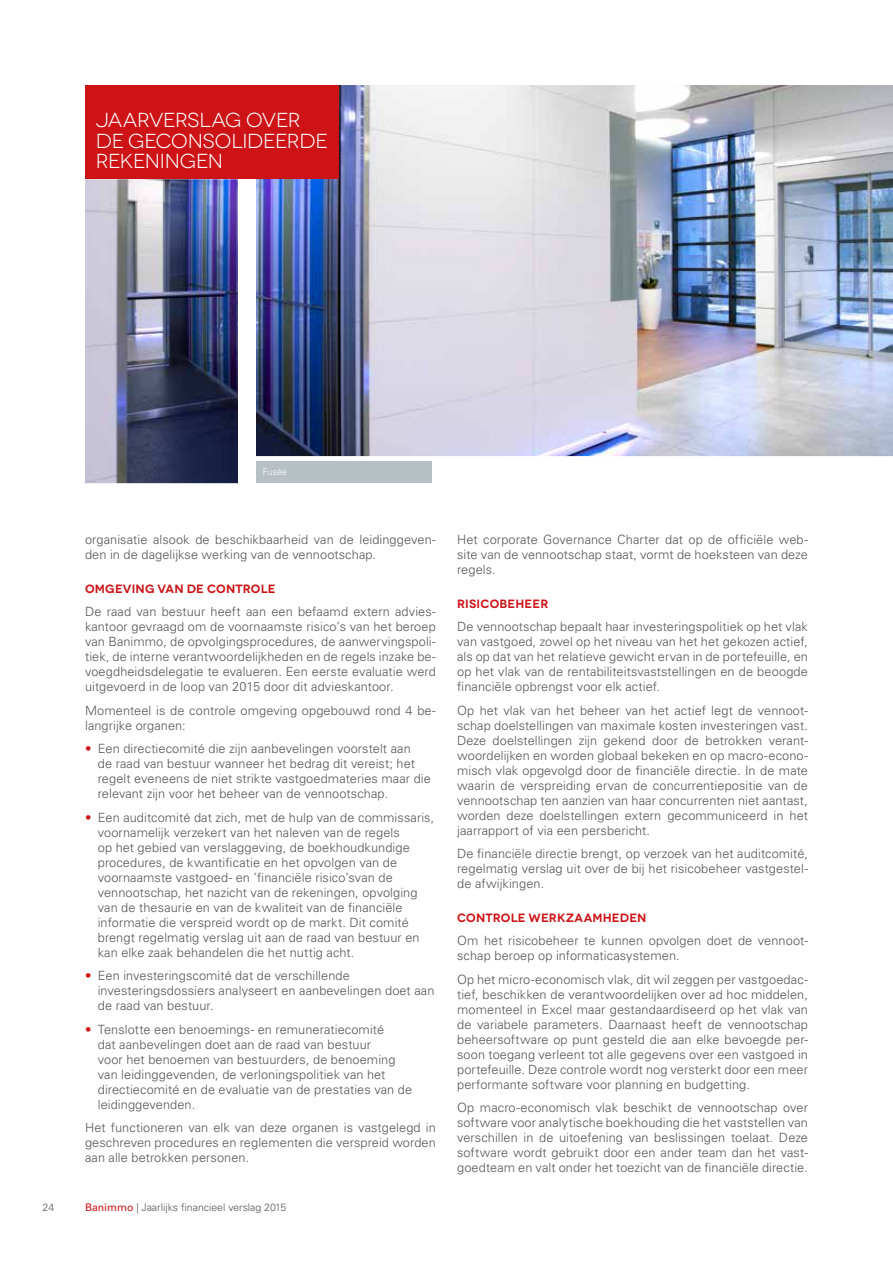
<style>
.page{position:relative;width:893px;height:1263px;background:#fff}
.page>*{position:absolute;margin:0;border:0;box-sizing:border-box;transform-origin:0 0}
.t1{font:20.25px/20.2px "Novecentowide";letter-spacing:-.015em;color:#fff}
.t2{font:300 12.75px/15px "Univers LT Std";letter-spacing:.005em;color:#565656;text-align:justify}
.t3{font:600 12px "Novecentowide";letter-spacing:.01em;color:#cd1316}
.t4{font:300 10.5px "Univers LT Std";color:#565656}
.t5{font:300 9px "Univers LT Std";color:#fff}
.s1{color:#cd1316}
.s2{font-weight:400;color:#cd1316}
</style>
<div class="page">
<img style="left:85px;top:85px;width:808px;height:398px">
<div style="left:255px;top:461px;width:177px;height:22px;background:#b6c0c5"></div>
<div style="left:238px;top:0;width:17px;height:490px;background:#fff"></div>
<div style="left:85px;top:85px;width:253px;height:94px;background:#cd1316"></div>
<h1 class="t1" style="left:96px;top:110px;width:234px">JAARVERSLAG OVER<br>DE GECONSOLIDEERDE<br>REKENINGEN</h1>
<p class="t5" style="left:263px;top:467px;width:26px">Fusée</p>
<p class="t2" style="left:85px;top:532px;width:352px">organisatie alsook de beschikbaarheid van de leidinggeven&shy;den in de dagelijkse werking van de vennootschap.</p>
<p class="t3" style="left:85px;top:581px;width:192px">OMGEVING VAN DE CONTROLE</p>
<p class="t2" style="left:85px;top:604px;width:352px">De raad van bestuur heeft aan een befaamd extern advies&shy;kantoor gevraagd om de voornaamste risico’s van het beroep van Banimmo, de opvolgingsprocedures, de aanwervingspoli&shy;tiek, de interne verantwoordelijkheden en de regels inzake be&shy;voegdheidsdelegatie te evalueren. Een eerste evaluatie werd uitgevoerd in de loop van 2015 door dit advieskantoor.</p>
<p class="t2" style="left:85px;top:703px;width:352px">Momenteel is de controle omgeving opgebouwd rond 4 be&shy;langrijke organen:</p>
<p class="t2" style="left:98px;top:741px;width:335px;text-align:left;text-indent:-13px"><span class="s1">•</span> Een directiecomité die zijn aanbevelingen voorstelt aan<br>de raad van bestuur wanneer het bedrag dit vereist; het regelt eveneens de niet strikte vastgoedmateries maar die relevant zijn voor het beheer van de vennootschap.</p>
<p class="t2" style="left:98px;top:810px;width:338px;text-align:left;text-indent:-13px"><span class="s1">•</span> Een auditcomité dat zich, met de hulp van de commissaris, voornamelijk verzekert van het naleven van de regels<br>op het gebied van verslaggeving, de boekhoudkundige procedures, de kwantificatie en het opvolgen van de voornaamste vastgoed- en ’financiële risico’svan de vennootschap, het nazicht van de rekeningen, opvolging van de thesaurie en van de kwaliteit van de financiële informatie die verspreid wordt op de markt. Dit comité brengt regelmatig verslag uit aan de raad van bestuur en kan elke zaak behandelen die het nuttig acht.</p>
<p class="t2" style="left:98px;top:968px;width:338px;text-align:left;text-indent:-13px"><span class="s1">•</span> Een investeringscomité dat de verschillende investeringsdossiers analyseert en aanbevelingen doet aan de raad van bestuur.</p>
<p class="t2" style="left:98px;top:1022px;width:316px;text-align:left;text-indent:-13px"><span class="s1">•</span> Tenslotte een benoemings- en remuneratiecomité<br>dat aanbevelingen doet aan de raad van bestuur<br>voor het benoemen van bestuurders, de benoeming van leidinggevenden, de verloningspolitiek van het directiecomité en de evaluatie van de prestaties van de leidinggevenden.</p>
<p class="t2" style="left:85px;top:1120px;width:352px">Het functioneren van elk van deze organen is vastgelegd in geschreven procedures en reglementen die verspreid worden aan alle betrokken personen.</p>
<p class="t4" style="left:43px;top:1201px;width:13px">24</p>
<p class="t4" style="left:85px;top:1201px;width:203px"><span class="s2">Banimmo</span> | Jaarlijks financieel verslag 2015</p>
<p class="t2" style="left:457px;top:532px;width:352px">Het corporate Governance Charter dat op de officiële web&shy;site van de vennootschap staat, vormt de hoeksteen van deze regels.</p>
<p class="t3" style="left:457px;top:596px;width:93px">RISICOBEHEER</p>
<p class="t2" style="left:457px;top:619px;width:352px">De vennootschap bepaalt haar investeringspolitiek op het vlak van vastgoed, zowel op het niveau van het het gekozen actief, als op dat van het relatieve gewicht ervan in de portefeuille, en op het vlak van de rentabiliteitsvaststellingen en de beoogde financiële opbrengst voor elk actief.</p>
<p class="t2" style="left:457px;top:703px;width:352px">Op het vlak van het beheer van het actief legt de vennoot&shy;schap doelstellingen van maximale kosten investeringen vast.<br>Deze doelstellingen zijn gekend door de betrokken verant&shy;woordelijken en worden globaal bekeken en op macro-econo&shy;misch vlak opgevolgd door de financiële directie. In de mate waarin de verspreiding ervan de concurrentiepositie van de vennootschap ten aanzien van haar concurrenten niet aantast, worden deze doelstellingen extern gecommuniceerd in het jaarrapport of via een persbericht.</p>
<p class="t2" style="left:457px;top:846px;width:352px">De financiële directie brengt, op verzoek van het auditcomité, regelmatig verslag uit over de bij het risicobeheer vastgestel&shy;de afwijkingen.</p>
<p class="t3" style="left:457px;top:910px;width:191px">CONTROLE WERKZAAMHEDEN</p>
<p class="t2" style="left:457px;top:933px;width:352px">Om het risicobeheer te kunnen opvolgen doet de vennoot&shy;schap beroep op informaticasystemen.</p>
<p class="t2" style="left:457px;top:972px;width:352px">Op het micro-economisch vlak, dit wil zeggen per vastgoedac&shy;tief, beschikken de verantwoordelijken over ad hoc middelen, momenteel in Excel maar gestandaardiseerd op het vlak van de variabele parameters. Daarnaast heeft de vennootschap beheersoftware op punt gesteld die aan elke bevoegde per&shy;soon toegang verleent tot alle gegevens over een vastgoed in portefeuille. Deze controle wordt nog versterkt door een meer performante software voor planning en budgetting.</p>
<p class="t2" style="left:457px;top:1100px;width:352px">Op macro-economisch vlak beschikt de vennootschap over software voor analytische boekhouding die het vaststellen van verschillen in de uitoefening van beslissingen toelaat. Deze software wordt gebruikt door een ander team dan het vast&shy;goedteam en valt onder het toezicht van de financiële directie.</p>
</div>
